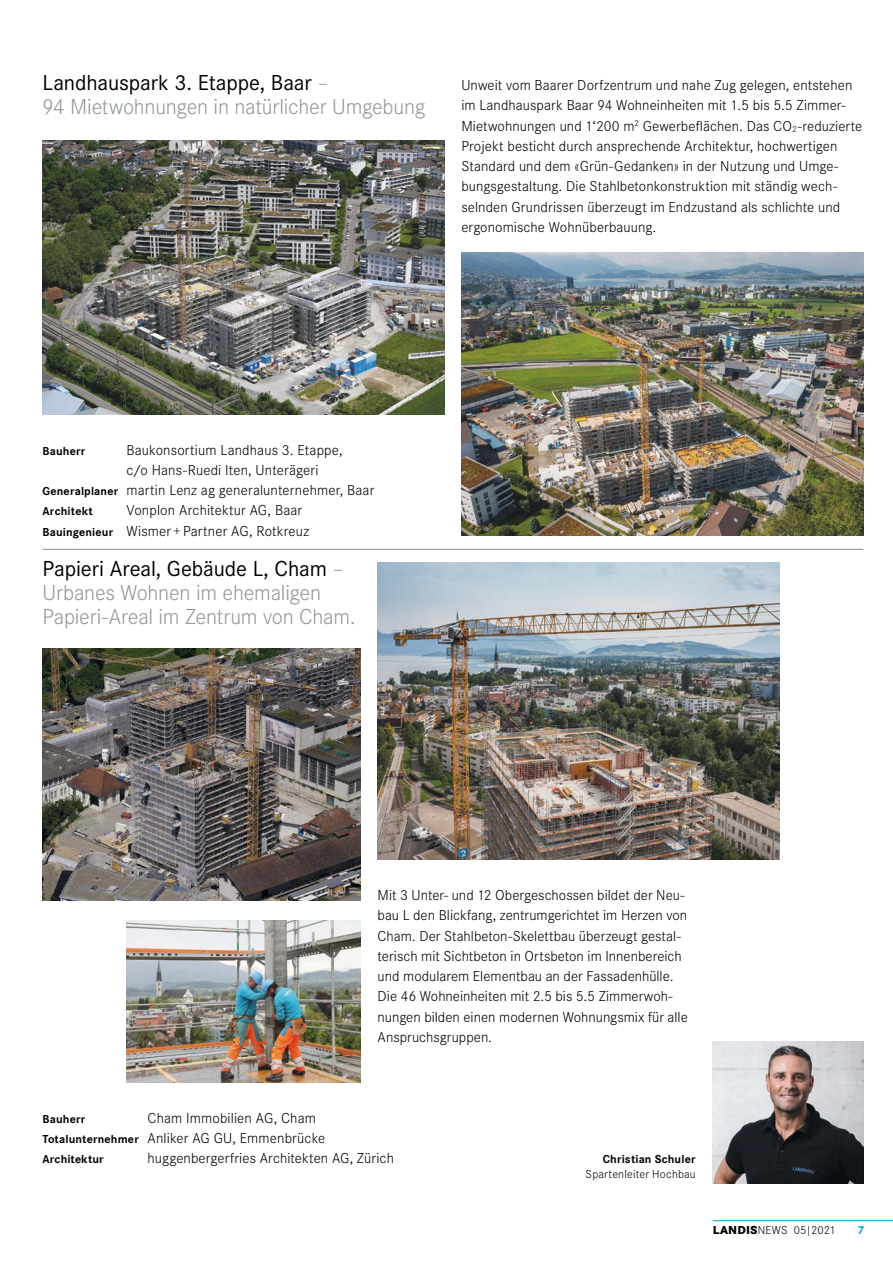
<style>
.page{position:relative;width:893px;height:1263px;background:#fff}
.page>*{position:absolute;margin:0;border:0;box-sizing:border-box;transform-origin:0 0}
.t1{font:300 22.5px/24px "Corporate S Pro";letter-spacing:-.01em;color:#92989a}
.t2{font:300 15px/20.2px "Corporate S Pro";letter-spacing:.005em;color:#000}
.t3{font:700 12px "Corporate S Pro";letter-spacing:.015em;color:#000}
.t4{font:300 12px "Corporate S Pro";letter-spacing:.02em;color:#000}
.t5{font:700 12px "Corporate S Pro";color:#009dde}
.s1{font-weight:400;color:#000}
.s2{font-weight:700;font-size:12px}
.s3{font-weight:800}
</style>
<div class="page">
<img style="left:713px;top:1042px;width:150px;height:142px">
<hr style="left:43px;top:549px;width:820px;height:1px;background:#92989a">
<img style="left:126px;top:920px;width:235px;height:162px">
<hr style="left:713px;top:1220px;width:180px;height:1px;background:#009dde">
<img style="left:43px;top:141px;width:401px;height:273px">
<img style="left:43px;top:648px;width:318px;height:252px">
<img style="left:461px;top:252px;width:402px;height:284px">
<img style="left:378px;top:562px;width:401px;height:298px">
<h1 class="t1" style="left:43px;top:69px;width:384px"><span class="s1">Landhauspark 3. Etappe, Baar</span> –<br>94 Mietwohnungen in natürlicher Umgebung</h1>
<p class="t2" style="left:461px;top:74px;width:403px">Unweit vom Baarer Dorfzentrum und nahe Zug gelegen, entstehen im Landhauspark Baar 94 Wohneinheiten mit 1.5 bis 5.5 Zimmer-Mietwohnungen und 1‘200 m<sup>2</sup> Gewerbeflächen. Das CO<sub>2</sub>-reduzierte Projekt besticht durch ansprechende Architektur, hochwertigen Standard und dem «Grün-Gedanken» in der Nutzung und Umge&shy;bungsgestaltung. Die Stahlbetonkonstruktion mit ständig wech&shy;selnden Grundrissen überzeugt im Endzustand als schlichte und ergonomische Wohnüberbauung.</p>
<p class="t3" style="left:43px;top:441px;width:44px">Bauherr</p>
<p class="t2" style="left:127px;top:439px;width:218px">Baukonsortium Landhaus 3. Etappe,</p>
<p class="t2" style="left:127px;top:459px;width:194px">c/o Hans-Ruedi Iten, Unterägeri</p>
<p class="t2" style="left:43px;top:479px;width:333px"><span class="s2">Generalplaner</span> martin Lenz ag generalunternehmer, Baar</p>
<p class="t3" style="left:43px;top:502px;width:52px">Architekt</p>
<p class="t2" style="left:43px;top:499px;width:268px;text-indent:84px">Vonplon Architektur AG, Baar<br><span class="s2">Bauingenieur</span> Wismer + Partner AG, Rotkreuz</p>
<h1 class="t1" style="left:43px;top:555px;width:315px"><span class="s1">Papieri Areal, Gebäude L, Cham</span> –<br>Urbanes Wohnen im ehemaligen<br>Papieri-Areal im Zentrum von Cham.</h1>
<p class="t2" style="left:378px;top:884px;width:312px">Mit 3 Unter- und 12 Obergeschossen bildet der Neu&shy;bau L den Blickfang, zentrumgerichtet im Herzen von Cham. Der Stahlbeton-Skelettbau überzeugt gestal&shy;terisch mit Sichtbeton in Ortsbeton im Innenbereich und modularem Elementbau an der Fassadenhülle.<br>Die 46 Wohneinheiten mit 2.5 bis 5.5 Zimmerwoh&shy;nungen bilden einen modernen Wohnungsmix für alle Anspruchsgruppen.</p>
<p class="t2" style="left:43px;top:1107px;width:284px;text-indent:105px">Cham Immobilien AG, Cham<br><span class="s2">Totalunternehmer</span> Anliker AG GU, Emmenbrücke</p>
<p class="t3" style="left:43px;top:1150px;width:63px">Architektur</p>
<p class="t2" style="left:148px;top:1147px;width:248px">huggenbergerfries Architekten AG, Zürich</p>
<p class="t3" style="left:43px;top:1109px;width:44px">Bauherr</p>
<p class="t3" style="left:603px;top:1150px;width:94px">Christian Schuler</p>
<p class="t4" style="left:586px;top:1166px;width:112px">Spartenleiter Hochbau</p>
<p class="t4" style="left:713px;top:1221px;width:125px"><span class="s3">LANDIS</span>NEWS 05|2021</p>
<p class="t5" style="left:857px;top:1220px;width:8px">7</p>
</div>
